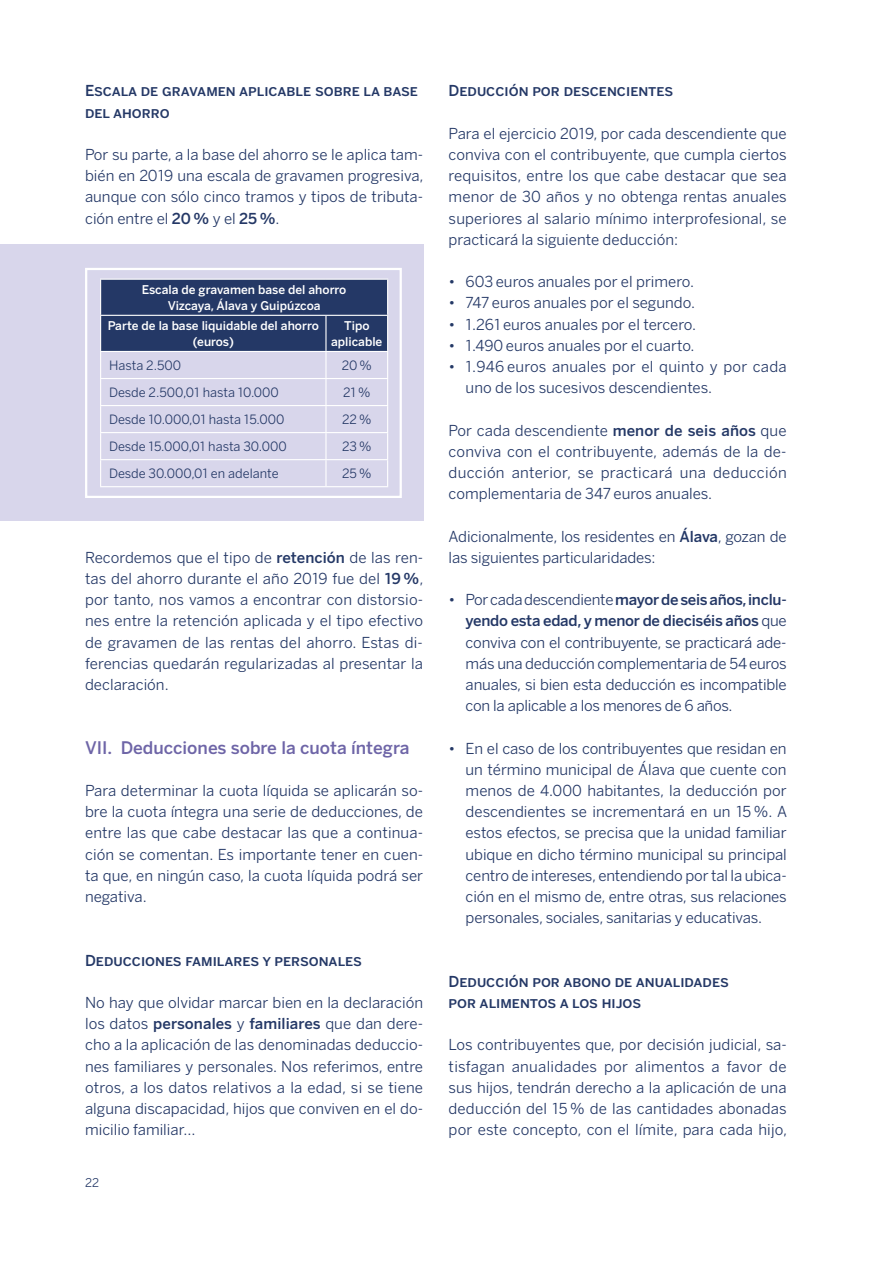
<style>
.page{position:relative;width:893px;height:1263px;background:#fff}
.page>*{position:absolute;margin:0;border:0;box-sizing:border-box;transform-origin:0 0}
.t1{font:500 17.25px "Benton Sans BBVA";color:#6e65a7}
.t2{font:15px/21.1px "Benton Sans BBVA";color:#243866;text-align:justify}
.t3{font:500 15px/21.1px "Benton Sans BBVA";color:#243866}
.t4{font:12.75px "Benton Sans BBVA";color:#243866}
.t5{font:500 12px/16.5px "Benton Sans BBVA";color:#fff;text-align:center}
.t6{font:12px "Benton Sans BBVA";color:#243866}
.s1{font-weight:500}
</style>
<div class="page">
<div style="left:0;top:245px;width:423px;height:276px;background:#d8d6eb"></div>
<svg style="left:100px;top:279px;width:288px;height:207px"></svg>
<hr style="left:100px;top:486px;width:226px;height:1px;background:#fff">
<hr style="left:326px;top:486px;width:62px;height:1px;background:#fff">
<div style="left:85px;top:268px;width:317px;height:230px;border:2px solid #fff"></div>
<p class="t3" style="left:85px;top:81px;width:335px">Escala de gravamen aplicable sobre la base del ahorro</p>
<p class="t2" style="left:85px;top:144px;width:340px">Por su parte, a la base del ahorro se le aplica tam&shy;bién en 2019 una escala de gravamen progresiva, aunque con sólo cinco tramos y tipos de tributa&shy;ción entre el <span class="s1">20 %</span> y el <span class="s1">25 %</span>.</p>
<p class="t5" style="left:142px;top:281px;width:206px">Escala de gravamen base del ahorro<br>Vizcaya, Álava y Guipúzcoa</p>
<p class="t5" style="left:108px;top:317px;width:213px">Parte de la base liquidable del ahorro (euros)</p>
<p class="t5" style="left:331px;top:317px;width:53px">Tipo aplicable</p>
<p class="t4" style="left:109px;top:358px;width:74px">Hasta 2.500</p>
<p class="t4" style="left:342px;top:358px;width:32px">20%</p>
<p class="t4" style="left:109px;top:385px;width:171px">Desde 2.500,01 hasta 10.000</p>
<p class="t4" style="left:343px;top:385px;width:29px">21%</p>
<p class="t4" style="left:109px;top:412px;width:177px">Desde 10.000,01 hasta 15.000</p>
<p class="t4" style="left:342px;top:412px;width:31px">22%</p>
<p class="t4" style="left:109px;top:439px;width:179px">Desde 15.000,01 hasta 30.000</p>
<p class="t4" style="left:342px;top:439px;width:31px">23%</p>
<p class="t4" style="left:109px;top:466px;width:171px">Desde 30.000,01 en adelante</p>
<p class="t4" style="left:342px;top:466px;width:31px">25%</p>
<p class="t2" style="left:85px;top:547px;width:340px">Recordemos que el tipo de <span class="s1">retención</span> de las ren&shy;tas del ahorro durante el año 2019 fue del <span class="s1">19 %</span>, por tanto, nos vamos a encontrar con distorsio&shy;nes entre la retención aplicada y el tipo efectivo de gravamen de las rentas del ahorro. Estas di&shy;ferencias quedarán regularizadas al presentar la declaración.</p>
<p class="t1" style="left:85px;top:737px;width:326px">VII. Deducciones sobre la cuota íntegra</p>
<p class="t2" style="left:85px;top:780px;width:340px">Para determinar la cuota líquida se aplicarán so&shy;bre la cuota íntegra una serie de deducciones, de entre las que cabe destacar las que a continua&shy;ción se comentan. Es importante tener en cuen&shy;ta que, en ningún caso, la cuota líquida podrá ser negativa.</p>
<p class="t3" style="left:85px;top:950px;width:278px">Deducciones familares y personales</p>
<p class="t2" style="left:85px;top:992px;width:340px">No hay que olvidar marcar bien en la declaración los datos <span class="s1">personales</span> y <span class="s1">familiares</span> que dan dere&shy;cho a la aplicación de las denominadas deduccio&shy;nes familiares y personales. Nos referimos, entre otros, a los datos relativos a la edad, si se tiene alguna discapacidad, hijos que conviven en el do&shy;micilio familiar…</p>
<p class="t6" style="left:85px;top:1175px;width:16px">22</p>
<p class="t3" style="left:449px;top:81px;width:226px">Deducción por descencientes</p>
<p class="t2" style="left:449px;top:123px;width:340px">Para el ejercicio 2019, por cada descendiente que conviva con el contribuyente, que cumpla ciertos requisitos, entre los que cabe destacar que sea menor de 30 años y no obtenga rentas anuales superiores al salario mínimo interprofesional, se practicará la siguiente deducción:</p>
<p class="t2" style="left:449px;top:271px;width:247px">• 603 euros anuales por el primero.</p>
<p class="t2" style="left:449px;top:292px;width:248px">• 747 euros anuales por el segundo.</p>
<p class="t2" style="left:449px;top:314px;width:249px">• 1.261 euros anuales por el tercero.</p>
<p class="t2" style="left:449px;top:335px;width:247px">• 1.490 euros anuales por el cuarto.</p>
<p class="t2" style="left:466px;top:356px;width:322px;text-indent:-17px">• 1.946 euros anuales por el quinto y por cada uno de los sucesivos descendientes.</p>
<p class="t2" style="left:449px;top:420px;width:340px">Por cada descendiente <span class="s1">menor de seis años</span> que conviva con el contribuyente, además de la de&shy;ducción anterior, se practicará una deducción complementaria de 347 euros anuales.</p>
<p class="t2" style="left:449px;top:526px;width:340px">Adicionalmente, los residentes en <span class="s1">Álava</span>, gozan de las siguientes particularidades:</p>
<p class="t2" style="left:466px;top:589px;width:323px;text-indent:-17px">• Por cada descendiente <span class="s1">mayor de seis años, inclu‑ yendo esta edad, y menor de dieciséis años</span> que conviva con el contribuyente, se practicará ade&shy;más una deducción complementaria de 54euros anuales, si bien esta deducción es incompatible con la aplicable a los menores de 6 años.</p>
<p class="t2" style="left:466px;top:737px;width:323px;text-indent:-17px">• En el caso de los contribuyentes que residan en un término municipal de Álava que cuente con menos de 4.000 habitantes, la deducción por descendientes se incrementará en un 15 %. A estos efectos, se precisa que la unidad familiar ubique en dicho término municipal su principal centro de intereses, entendiendo por tal la ubica&shy;ción en el mismo de, entre otras, sus relaciones personales, sociales, sanitarias y educativas.</p>
<p class="t3" style="left:449px;top:971px;width:282px">Deducción por abono de anualidades por alimentos a los hijos</p>
<p class="t2" style="left:449px;top:1034px;width:340px">Los contribuyentes que, por decisión judicial, sa&shy;tisfagan anualidades por alimentos a favor de sus hijos, tendrán derecho a la aplicación de una deducción del 15 % de las cantidades abonadas por este concepto, con el límite, para cada hijo,</p>
</div>
